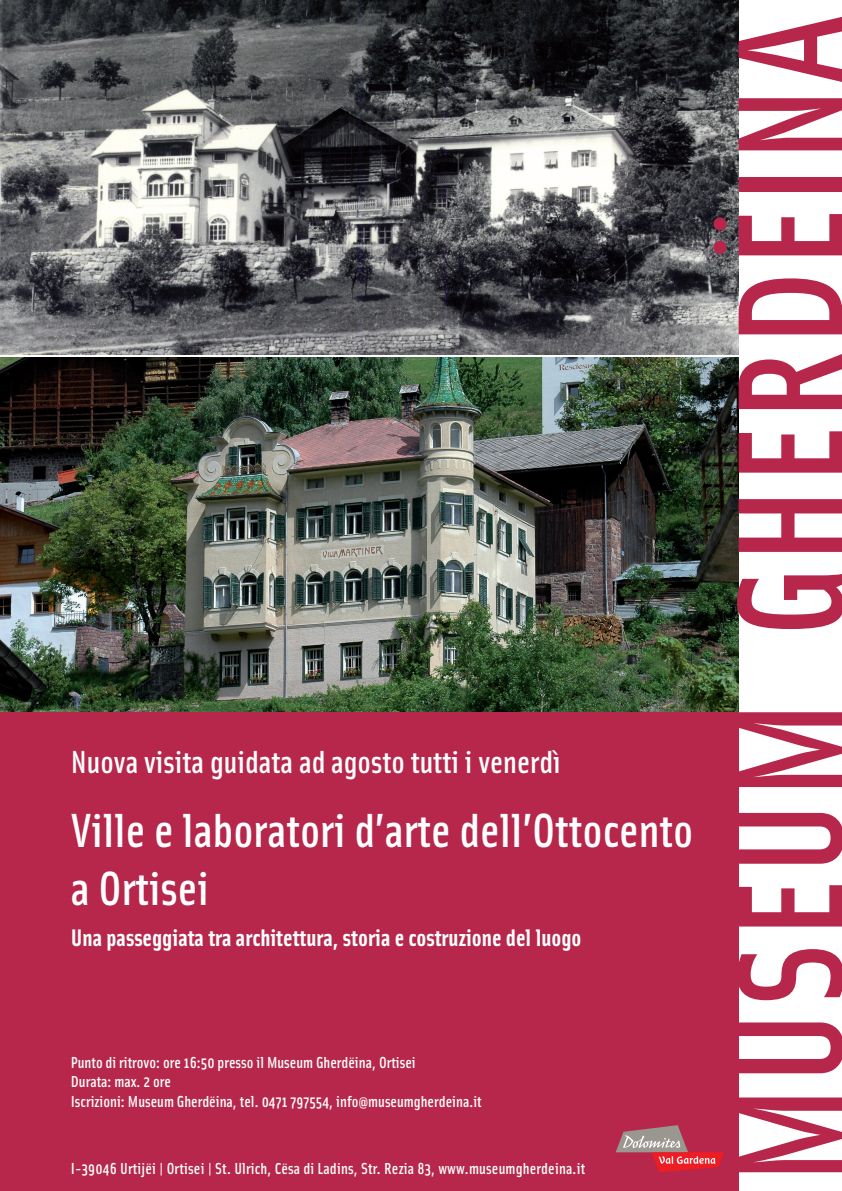
<style>
.page{position:relative;width:842px;height:1191px;background:#fff}
.page>*{position:absolute;margin:0;border:0;box-sizing:border-box;transform-origin:0 0}
.t1{font:500 48px/57.6px "Solex";color:#fff}
.t2{font:500 32px "Solex";color:#fff}
.t3{font:700 24px "Solex";color:#fff}
.t4{font:500 16px/19.2px "Solex";color:#fff}
</style>
<div class="page">
<img style="left:0;top:358px;width:739px;height:354px">
<img style="left:0;top:0;width:739px;height:354px">
<div style="left:0;top:712px;width:739px;height:479px;background:#b6274b"></div>
<div style="left:713px;top:217px;width:13px;height:13px;background:#b6274b;border-radius:50%"></div>
<div style="left:713px;top:241px;width:13px;height:13px;background:#b6274b;border-radius:50%"></div>
<svg style="left:739px;top:1097px;width:103px;height:75px"></svg>
<svg style="left:739px;top:1022px;width:103px;height:51px"></svg>
<svg style="left:739px;top:949px;width:103px;height:51px"></svg>
<svg style="left:739px;top:885px;width:103px;height:41px"></svg>
<svg style="left:739px;top:813px;width:103px;height:50px"></svg>
<svg style="left:739px;top:712px;width:103px;height:75px"></svg>
<svg style="left:737px;top:574px;width:105px;height:55px"></svg>
<svg style="left:739px;top:499px;width:103px;height:53px"></svg>
<svg style="left:739px;top:431px;width:103px;height:41px"></svg>
<svg style="left:739px;top:354px;width:103px;height:55px"></svg>
<svg style="left:739px;top:278px;width:103px;height:56px"></svg>
<svg style="left:739px;top:214px;width:103px;height:41px"></svg>
<div style="left:739px;top:177px;width:103px;height:14px;background:#b6274b"></div>
<svg style="left:739px;top:98px;width:103px;height:52px"></svg>
<svg style="left:739px;top:17px;width:103px;height:65px"></svg>
<svg style="left:616px;top:1125px;width:108px;height:47px"></svg>
<h2 class="t2" style="left:71px;top:740px;width:491px">Nuova visita guidata ad agosto tutti i venerdì</h2>
<h1 class="t1" style="left:71px;top:799px;width:624px">Ville e laboratori d’arte dell’Ottocento a Ortisei</h1>
<h3 class="t3" style="left:71px;top:922px;width:512px">Una passeggiata tra architettura, storia e costruzione del luogo</h3>
<p class="t4" style="left:71px;top:1052px;width:412px">Punto di ritrovo: ore 16:50 presso il Museum Gherdëina, Ortisei<br>Durata: max. 2 ore<br>Iscrizioni: Museum Gherdëina, tel. 0471 797554, info@museumgherdeina.it</p>
<p class="t4" style="left:71px;top:1157px;width:516px">I-39046 Urtijëi | Ortisei | St. Ulrich, Cësa di Ladins, Str. Rezia 83, www.museumgherdeina.it</p>
</div>
